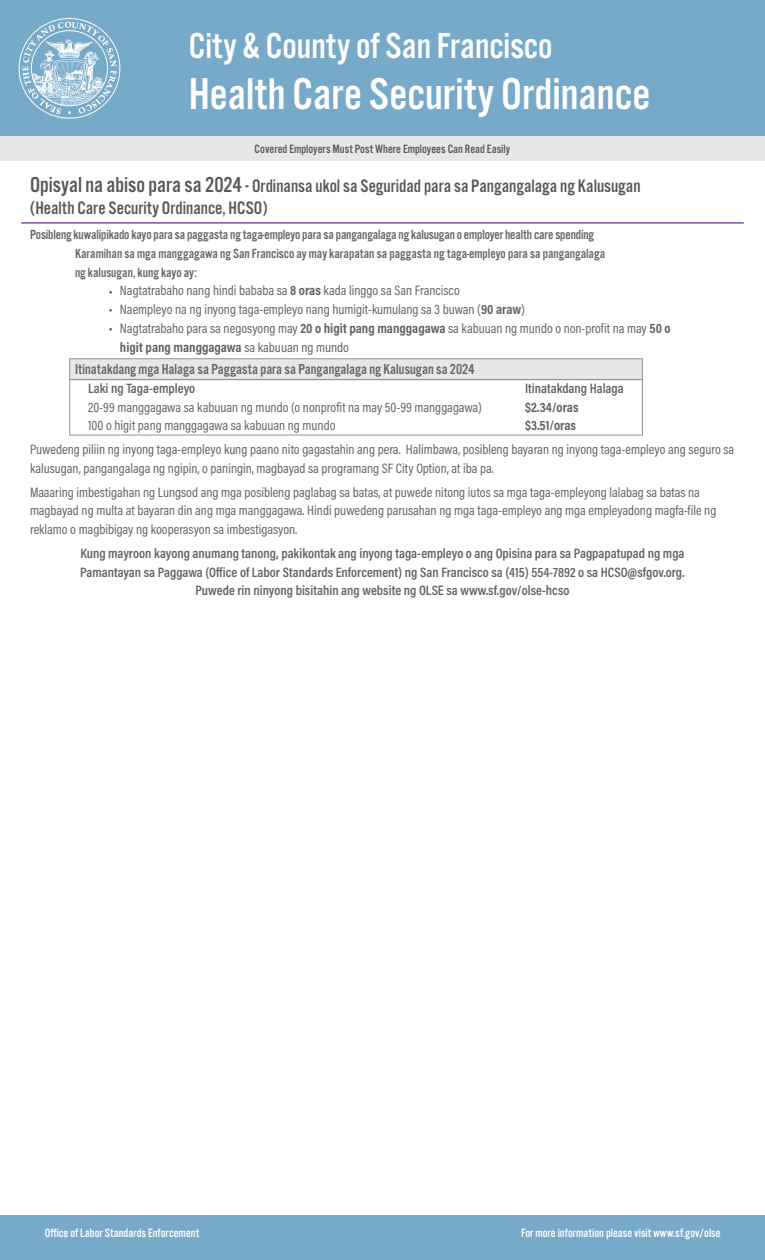
<style>
.page{position:relative;width:765px;height:1260px;background:#fff}
.page>*{position:absolute;margin:0;border:0;box-sizing:border-box;transform-origin:0 0}
.t1{font:46.25px "Alternate Got No 3 D";color:#fff}
.t2{font:37.5px "Alternate Got No 3 D";color:#fff}
.t3{font:18.75px/22.5px "Alternate Got No 3 D";color:#57585a}
.t4{font:500 18.75px "Roboto";color:#57585a}
.t5{font:15px "Alternate Got No 3 D";color:#636366}
.t6{font:13.75px/18.8px "Acumin Pro Cond";color:#636366}
.t7{font:600 13.75px/18.8px "Acumin Pro Cond";color:#636366;text-align:center}
.t8{font:13.75px/18.8px "Alternate Got No 3 D";color:#636366}
.t9{font:700 13.75px "Acumin Pro Cond";color:#636366}
.t10{font:12.5px "Alternate Got No 3 D";color:#fff}
.t11{font:12.5px "Alternate Got No 3 D";color:#57585a}
.s1{font-size:22.5px}
.s2{font-weight:700}
.s3{font-weight:400}
</style>
<div class="page">
<div style="left:0;top:1215px;width:765px;height:45px;background:#77a9c9"></div>
<div style="left:0;top:0;width:765px;height:137px;background:#77a9c9"></div>
<img style="left:18px;top:18px;width:103px;height:101px">
<div style="left:0;top:137px;width:765px;height:24px;background:#e6e7e9"></div>
<hr style="left:21px;top:222px;width:723px;height:2px;background:#652d91">
<div style="left:69px;top:358px;width:574px;height:22px;background:#e6e7e9;border:1px solid #939598"></div>
<div style="left:69px;top:379px;width:574px;height:56px;border:1px solid #939598"></div>
<p class="t2" style="left:189px;top:26px;width:365px">City &amp; County of San Francisco</p>
<p class="t1" style="left:189px;top:69px;width:463px">Health Care Security Ordinance</p>
<p class="t11" style="left:255px;top:142px;width:257px">Covered Employers Must Post Where Employees Can Read Easily</p>
<p class="t3" style="left:30px;top:175px;width:612px"><span class="s1">Opisyal na abiso para sa 2024 -</span> Ordinansa ukol sa Seguridad para sa Pangangalaga ng Kalusugan (Health Care Security Ordinance, HCSO)</p>
<p class="t8" style="left:30px;top:225px;width:566px">Posibleng kuwalipikado kayo para sa paggasta ng taga-empleyo para sa pangangalaga ng kalusugan o employer health care spending</p>
<p class="t8" style="left:75px;top:244px;width:532px">Karamihan sa mga manggagawa ng San Francisco ay may karapatan sa paggasta ng taga-empleyo para sa pangangalaga ng kalusugan, kung kayo ay:</p>
<p class="t6" style="left:120px;top:281px;width:341px">Nagtatrabaho nang hindi bababa sa <span class="s2">8 oras</span> kada linggo sa San Francisco</p>
<p class="t6" style="left:120px;top:300px;width:406px">Naempleyo na ng inyong taga-empleyo nang humigit-kumulang sa 3 buwan (<span class="s2">90 araw</span>)</p>
<p class="t6" style="left:120px;top:318px;width:552px">Nagtatrabaho para sa negosyong may <span class="s2">20 o higit pang manggagawa</span> sa kabuuan ng mundo o non-profit na may <span class="s2">50 o</span></p>
<p class="t9" style="left:120px;top:338px;width:231px">higit pang manggagawa <span class="s3">sa kabuuan ng mundo</span></p>
<p class="t5" style="left:75px;top:361px;width:401px">Itinatakdang mga Halaga sa Paggasta para sa Pangangalaga ng Kalusugan sa 2024</p>
<p class="t7" style="left:88px;top:378px;width:109px">Laki ng Taga-empleyo</p>
<p class="t7" style="left:525px;top:378px;width:100px">Itinatakdang Halaga</p>
<p class="t6" style="left:88px;top:397px;width:395px">20-99 manggagawa sa kabuuan ng mundo (o nonprofit na may 50-99 manggagawa)</p>
<p class="t9" style="left:525px;top:398px;width:55px">$2.34/oras</p>
<p class="t6" style="left:88px;top:416px;width:249px">100 o higit pang manggagawa sa kabuuan ng mundo</p>
<p class="t9" style="left:525px;top:416px;width:53px">$3.51/oras</p>
<p class="t6" style="left:30px;top:440px;width:706px">Puwedeng piliin ng inyong taga-empleyo kung paano nito gagastahin ang pera. Halimbawa, posibleng bayaran ng inyong taga-empleyo ang seguro sa kalusugan, pangangalaga ng ngipin, o paningin, magbayad sa programang SF City Option, at iba pa.</p>
<p class="t6" style="left:30px;top:482px;width:688px">Maaaring imbestigahan ng Lungsod ang mga posibleng paglabag sa batas, at puwede nitong iutos sa mga taga-empleyong lalabag sa batas na magbayad ng multa at bayaran din ang mga manggagawa. Hindi puwedeng parusahan ng mga taga-empleyo ang mga empleyadong magfa-file ng reklamo o magbibigay ng kooperasyon sa imbestigasyon.</p>
<p class="t7" style="left:80px;top:543px;width:606px">Kung mayroon kayong anumang tanong, pakikontak ang inyong taga-empleyo o ang Opisina para sa Pagpapatupad ng mga<br>Pamantayan sa Paggawa (Office of Labor Standards Enforcement) ng San Francisco sa (415) 554-7892 o sa HCSO@sfgov.org.<br>Puwede rin ninyong bisitahin ang website ng OLSE sa www.sf.gov/olse-hcso</p>
<p class="t4" style="left:108px;top:279px;width:7px">·</p>
<p class="t4" style="left:108px;top:298px;width:7px">·</p>
<p class="t4" style="left:108px;top:316px;width:7px">·</p>
<p class="t10" style="left:45px;top:1226px;width:156px">Office of Labor Standards Enforcement</p>
<p class="t10" style="left:521px;top:1226px;width:201px">For more information please visit www.sf.gov/olse</p>
</div>
